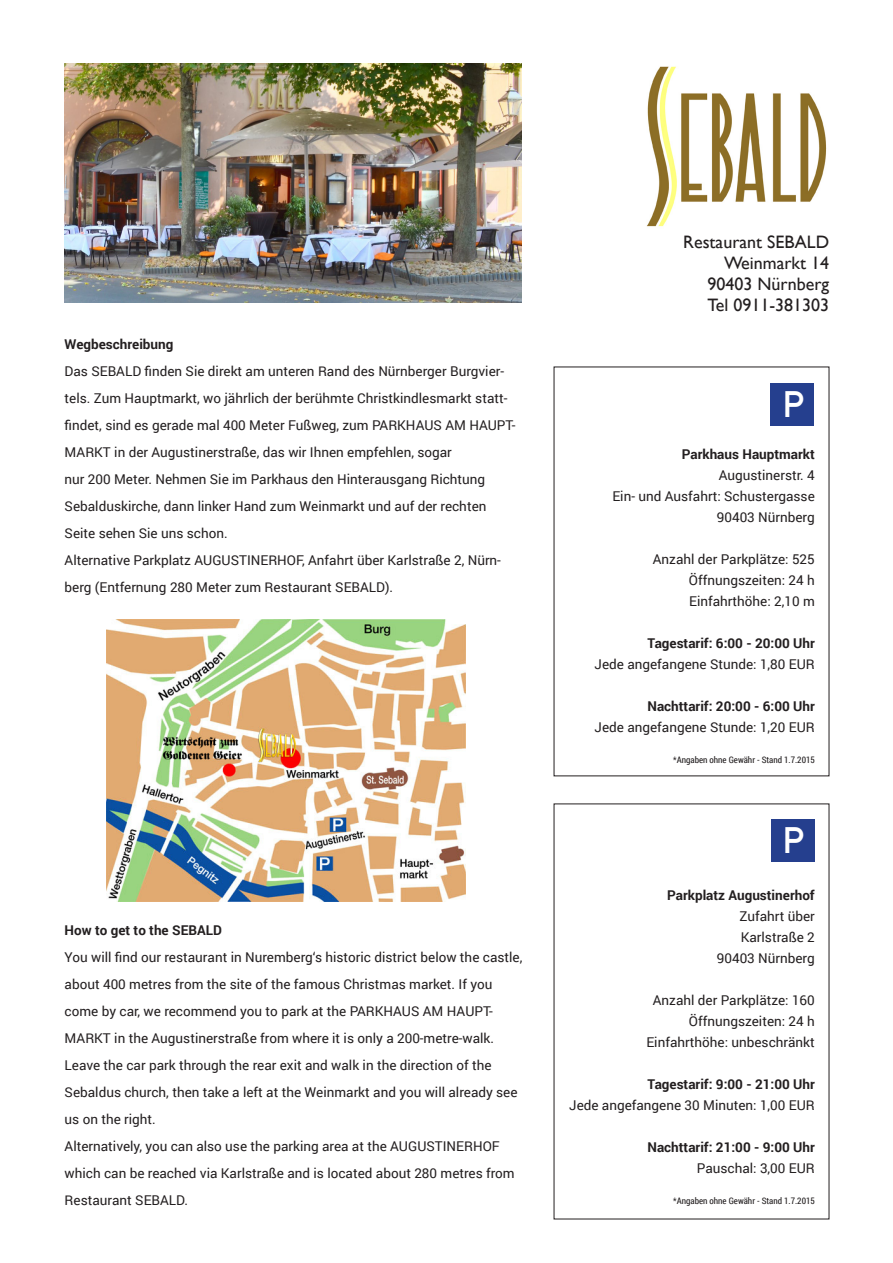
<style>
.page{position:relative;width:893px;height:1263px;background:#fff}
.page>*{position:absolute;margin:0;border:0;box-sizing:border-box;transform-origin:0 0}
.t1{font:36px "Alte DIN1451 Mittelschrift";color:#fff}
.t2{font:18px/21px "Gill Sans";color:#231f20;text-align:right}
.t3{font:13.5px/27px "Roboto";color:#231f20;text-align:right}
.t4{font:700 13.5px/21px "Roboto";color:#231f20;text-align:justify}
.t5{font:9px "Roboto Condensed";color:#231f20}
.s1{font-weight:700}
.s2{font-weight:400}
</style>
<div class="page">
<img style="left:646px;top:66px;width:181px;height:161px">
<img style="left:65px;top:64px;width:456px;height:238px">
<div style="left:770px;top:383px;width:44px;height:43px;background:#253f8e"></div>
<div style="left:771px;top:819px;width:44px;height:42px;background:#253f8e"></div>
<img style="left:106px;top:619px;width:360px;height:282px">
<p class="t4" style="left:65px;top:333px;width:110px">Wegbeschreibung</p>
<p class="t3" style="left:65px;top:357px;width:452px;text-align:left">Das SEBALD finden Sie direkt am unteren Rand des Nürnberger Burgvier&shy;tels. Zum Hauptmarkt, wo jährlich der berühmte Christkindlesmarkt statt&shy;findet, sind es gerade mal 400 Meter Fußweg, zum PARKHAUS AM HAUPT-MARKT in der Augustinerstraße, das wir Ihnen empfehlen, sogar<br>nur 200 Meter. Nehmen Sie im Parkhaus den Hinterausgang Richtung Sebalduskirche, dann linker Hand zum Weinmarkt und auf der rechten</p>
<p class="t3" style="left:65px;top:519px;width:165px">Seite sehen Sie uns schon.</p>
<p class="t3" style="left:65px;top:546px;width:438px;text-align:left">Alternative Parkplatz AUGUSTINERHOF, Anfahrt über Karlstraße 2, Nürn&shy;berg (Entfernung 280 Meter zum Restaurant SEBALD).</p>
<p class="t4" style="left:65px;top:919px;width:159px">How to get to the SEBALD</p>
<p class="t3" style="left:65px;top:943px;width:459px;text-align:left">You will find our restaurant in Nuremberg‘s historic district below the castle, about 400 metres from the site of the famous Christmas market. If you come by car, we recommend you to park at the PARKHAUS AM HAUPT-MARKT in the Augustinerstraße from where it is only a 200-metre-walk.<br>Leave the car park through the rear exit and walk in the direction of the Sebaldus church, then take a left at the Weinmarkt and you will already see us on the right.<br>Alternatively, you can also use the parking area at the AUGUSTINERHOF which can be reached via Karlstraße and is located about 280 metres from Restaurant SEBALD.</p>
<p class="t2" style="left:683px;top:232px;width:147px">Restaurant SEBALD<br>Weinmarkt 14</p>
<p class="t2" style="left:708px;top:274px;width:123px">90403 Nürnberg</p>
<p class="t2" style="left:708px;top:295px;width:123px">Tel 0911-381303</p>
<p class="t1" style="left:783px;top:383px;width:23px">P</p>
<p class="t3" style="left:612px;top:443px;width:204px;line-height:21px"><span class="s1">Parkhaus Hauptmarkt<br></span>Augustinerstr. 4<br>Ein- und Ausfahrt: Schustergasse<br>90403 Nürnberg</p>
<p class="t3" style="left:653px;top:545px;width:163px">Anzahl der Parkplätze: 525</p>
<p class="t3" style="left:689px;top:566px;width:127px">Öffnungszeiten: 24 h</p>
<p class="t3" style="left:689px;top:587px;width:127px">Einfahrthöhe: 2,10 m</p>
<p class="t3" style="left:595px;top:632px;width:222px;line-height:21px"><span class="s1">Tagestarif: 6:00 - 20:00 Uhr<br></span>Jede angefangene Stunde: 1,80 EUR</p>
<p class="t3" style="left:595px;top:695px;width:222px;line-height:21px"><span class="s1">Nachttarif: 20:00 - 6:00 Uhr<br></span>Jede angefangene Stunde: 1,20 EUR</p>
<p class="t5" style="left:673px;top:753px;width:143px">*Angaben ohne Gewähr - Stand 1.7.2015</p>
<p class="t1" style="left:783px;top:818px;width:23px">P</p>
<p class="t4" style="left:740px;top:884px;width:77px;text-indent:-72px">Parkplatz Augustinerhof <span class="s2">Zufahrt über Karlstraße 2</span></p>
<p class="t3" style="left:717px;top:944px;width:99px">90403 Nürnberg</p>
<p class="t3" style="left:653px;top:986px;width:163px">Anzahl der Parkplätze: 160</p>
<p class="t3" style="left:689px;top:1007px;width:127px">Öffnungszeiten: 24 h</p>
<p class="t3" style="left:646px;top:1028px;width:170px">Einfahrthöhe: unbeschränkt</p>
<p class="t3" style="left:569px;top:1073px;width:247px;line-height:21px"><span class="s1">Tagestarif: 9:00 - 21:00 Uhr<br></span>Jede angefangene 30 Minuten: 1,00 EUR</p>
<p class="t4" style="left:647px;top:1136px;width:169px;text-align:right">Nachttarif: 21:00 - 9:00 Uhr<br><span class="s2">Pauschal: 3,00 EUR</span></p>
<p class="t5" style="left:673px;top:1195px;width:143px">*Angaben ohne Gewähr - Stand 1.7.2015</p>
</div>
